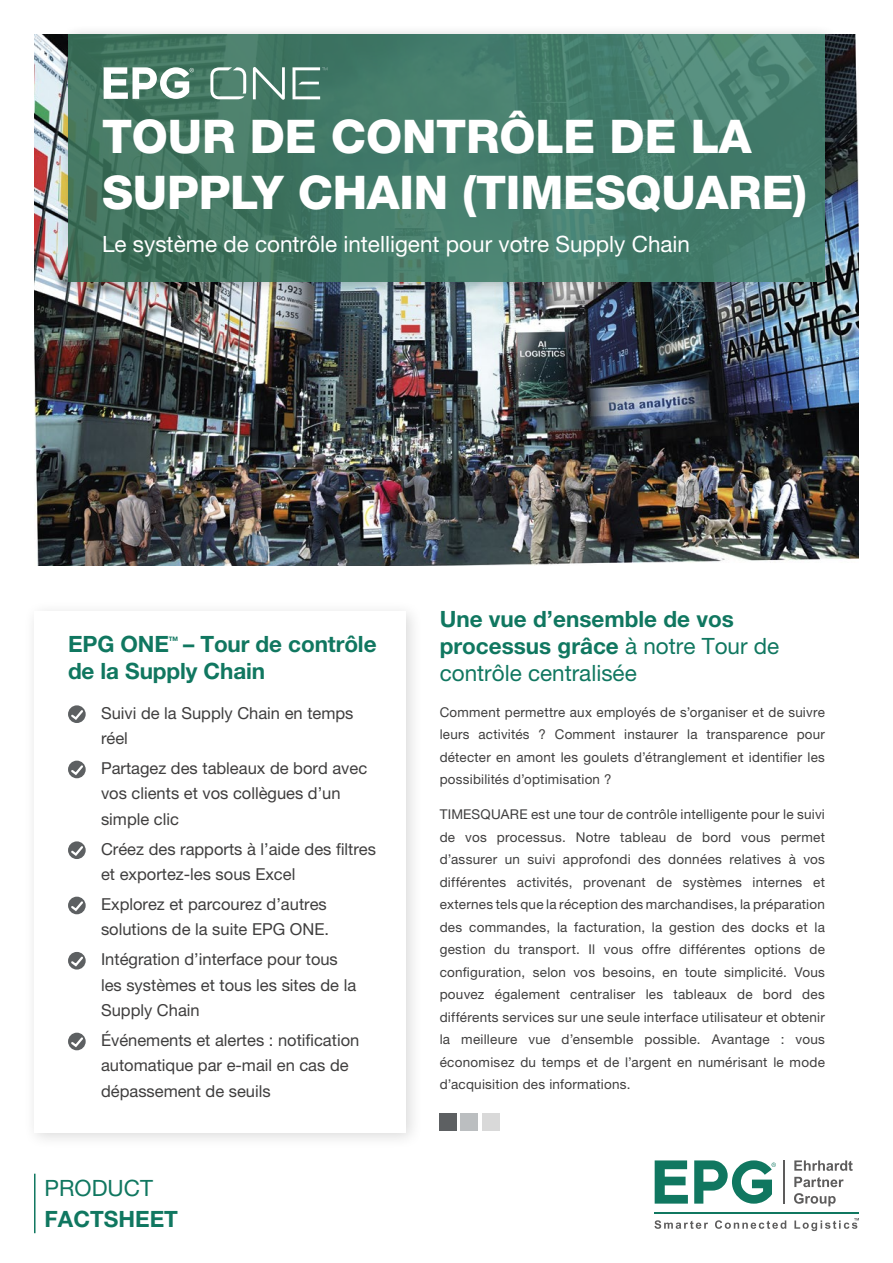
<style>
.page{position:relative;width:893px;height:1263px;background:#fff}
.page>*{position:absolute;margin:0;border:0;box-sizing:border-box;transform-origin:0 0}
.t1{font:800 46.5px/55.5px "Helvetica Neue LT Pro";letter-spacing:-.005em;color:#fff}
.t2{font:700 22.5px/27px "Helvetica Neue LT Pro";color:#107760}
.t3{font:22.5px "Helvetica Neue LT Pro";color:#fff}
.t4{font:22.5px "Helvetica Neue LT Pro";color:#107760}
.t5{font:16.5px/25.5px "Helvetica Neue LT Pro";color:#3f3e3e}
.t6{font:13.5px/22.5px "Helvetica Neue LT Pro";letter-spacing:.02em;color:#3f3e3e;text-align:justify}
.t7{font:700 6.15px "Helvetica Neue LT Pro";color:#107760}
.s1{font-weight:400}
</style>
<div class="page">
<img style="left:34px;top:34px;width:825px;height:532px">
<div style="left:57px;top:23px;width:785px;height:275px;background:#000;opacity:.25"></div>
<img style="left:68px;top:34px;width:757px;height:247px">
<div style="left:440px;top:1113px;width:17px;height:18px;background:#5d6062"></div>
<div style="left:461px;top:1113px;width:17px;height:18px;background:#bbbec0"></div>
<div style="left:482px;top:1113px;width:17px;height:18px;background:#d9d9d9"></div>
<div style="left:23px;top:600px;width:400px;height:549px;background:#000;opacity:.15"></div>
<div style="left:34px;top:611px;width:372px;height:521px;background:#fff"></div>
<svg style="left:68px;top:705px;width:18px;height:18px"></svg>
<svg style="left:69px;top:708px;width:16px;height:13px"></svg>
<div style="left:68px;top:761px;width:18px;height:17px;background:#5d6062;border-radius:50%"></div>
<svg style="left:69px;top:763px;width:16px;height:14px"></svg>
<svg style="left:68px;top:841px;width:18px;height:18px"></svg>
<svg style="left:69px;top:844px;width:16px;height:13px"></svg>
<div style="left:68px;top:897px;width:18px;height:17px;background:#5d6062;border-radius:50%"></div>
<svg style="left:69px;top:899px;width:16px;height:14px"></svg>
<svg style="left:68px;top:952px;width:18px;height:17px"></svg>
<svg style="left:69px;top:954px;width:16px;height:14px"></svg>
<div style="left:68px;top:1033px;width:18px;height:17px;background:#5d6062;border-radius:50%"></div>
<svg style="left:69px;top:1035px;width:16px;height:14px"></svg>
<hr style="left:34px;top:1174px;width:2px;height:59px;background:#107760">
<svg style="left:104px;top:67px;width:90px;height:32px"></svg>
<svg style="left:210px;top:67px;width:36px;height:32px"></svg>
<svg style="left:253px;top:67px;width:32px;height:33px"></svg>
<svg style="left:292px;top:67px;width:35px;height:32px"></svg>
<hr style="left:655px;top:1212px;width:204px;height:1px;background:#107760">
<svg style="left:655px;top:1160px;width:33px;height:43px"></svg>
<svg style="left:794px;top:1160px;width:59px;height:11px"></svg>
<svg style="left:794px;top:1177px;width:50px;height:10px"></svg>
<svg style="left:794px;top:1193px;width:42px;height:13px"></svg>
<svg style="left:654px;top:1220px;width:54px;height:9px"></svg>
<svg style="left:715px;top:1220px;width:71px;height:9px"></svg>
<svg style="left:794px;top:1218px;width:65px;height:13px"></svg>
<svg style="left:694px;top:1160px;width:82px;height:44px"></svg>
<hr style="left:783px;top:1160px;width:2px;height:43px;background:#5d5c5c">
<h1 class="t1" style="left:102px;top:109px;width:706px">TOUR DE CONTRÔLE DE LA<br>SUPPLY CHAIN (TIMESQUARE)</h1>
<h2 class="t3" style="left:102px;top:231px;width:590px">Le système de contrôle intelligent pour votre Supply Chain</h2>
<h2 class="t2" style="left:68px;top:630px;width:310px;text-indent:115px">– Tour de contrôle de la Supply Chain</h2>
<h2 class="t2" style="left:68px;top:630px;width:103px">EPG ONE</h2>
<p class="t7" style="left:169px;top:635px;width:11px">TM</p>
<p class="t5" style="left:101px;top:700px;width:254px">Suivi de la Supply Chain en temps réel</p>
<p class="t5" style="left:101px;top:755px;width:268px">Partagez des tableaux de bord avec vos clients et vos collègues d’un simple clic</p>
<p class="t5" style="left:101px;top:836px;width:276px">Créez des rapports à l’aide des filtres et exportez-les sous Excel</p>
<p class="t5" style="left:101px;top:891px;width:229px">Explorez et parcourez d’autres solutions de la suite EPG ONE.</p>
<p class="t5" style="left:101px;top:946px;width:257px">Intégration d’interface pour tous les systèmes et tous les sites de la<br>Supply Chain</p>
<p class="t5" style="left:101px;top:1027px;width:260px">Événements et alertes : notification automatique par e-mail en cas de dépassement de seuils</p>
<h2 class="t4" style="left:45px;top:1175px;width:110px">PRODUCT</h2>
<h2 class="t2" style="left:45px;top:1204px;width:135px">FACTSHEET</h2>
<h2 class="t2" style="left:440px;top:605px;width:341px">Une vue d’ensemble de vos processus grâce <span class="s1">à notre Tour de contrôle centralisée</span></h2>
<p class="t6" style="left:440px;top:700px;width:387px">Comment permettre aux employés de s’organiser et de suivre leurs activités ? Comment instaurer la transparence pour détecter en amont les goulets d’étranglement et identifier les possibilités d’optimisation ?</p>
<p class="t6" style="left:440px;top:803px;width:387px">TIMESQUARE est une tour de contrôle intelligente pour le suivi de vos processus. Notre tableau de bord vous permet d’assurer un suivi approfondi des données relatives à vos différentes activités, provenant de systèmes internes et externes tels que la réception des marchandises, la préparation des commandes, la facturation, la gestion des docks et la gestion du transport. Il vous offre différentes options de configuration, selon vos besoins, en toute simplicité. Vous pouvez également centraliser les tableaux de bord des différents services sur une seule interface utilisateur et obtenir la meilleure vue d’ensemble possible. Avantage : vous économisez du temps et de l’argent en numérisant le mode d’acquisition des informations.</p>
</div>
